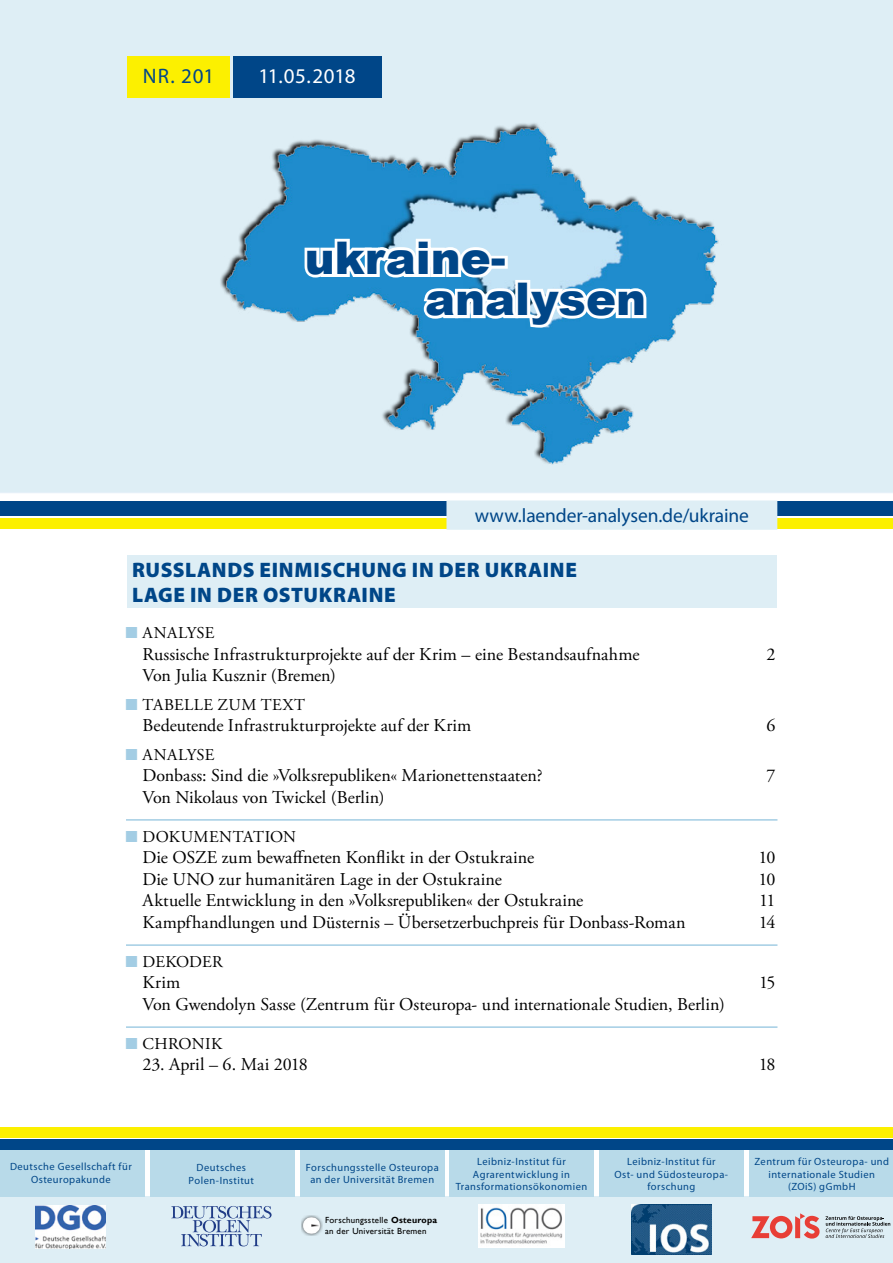
<style>
.page{position:relative;width:893px;height:1263px;background:#fff}
.page>*{position:absolute;margin:0;border:0;box-sizing:border-box;transform-origin:0 0}
.t1{font:900 45px/41.1px "Arial";color:#004688}
.t2{font:900 21px/25.2px "Myriad Pro";letter-spacing:.035em;color:#004688}
.t3{font:21px "Myriad Pro";letter-spacing:-.005em;color:#fff}
.t4{font:21px "Myriad Pro";color:#004688}
.t5{font:19.5px "Myriad Pro";letter-spacing:-.005em;color:#004688}
.t6{font:18px "Adobe Garamond Pro";color:#000}
.t7{font:16.5px "Adobe Garamond Pro";letter-spacing:.02em;color:#000}
.t8{font:16.5px "Adobe Garamond Pro";letter-spacing:-.005em;color:#000}
.t9{font:10.5px/12.6px "Myriad Pro";letter-spacing:.045em;color:#004688;text-align:center}
.t10{font:8.85px/11.6px "Gill Sans";letter-spacing:.03em;color:#000}
.s1{font-family:"Futura TOT Boo";color:#a3cde4}
.s2{font-weight:700}
</style>
<div class="page">
<svg style="left:0;top:1137px;width:893px;height:3px"></svg>
<svg style="left:0;top:0;width:893px;height:493px;background:#c4dfed"></svg>
<div style="left:128px;top:56px;width:102px;height:42px;background:#fcf000"></div>
<svg style="left:302px;top:236px;width:347px;height:95px"></svg>
<div style="left:233px;top:56px;width:148px;height:42px;background:#004688"></div>
<div style="left:128px;top:555px;width:649px;height:53px;background:#deeef5"></div>
<div style="left:0;top:1196px;width:893px;height:67px;background:#deeef5"></div>
<div style="left:0;top:1127px;width:893px;height:10px;background:#fcf000"></div>
<div style="left:0;top:1140px;width:893px;height:10px;background:#004688"></div>
<div style="left:0;top:501px;width:893px;height:15px;background:#004688"></div>
<div style="left:0;top:519px;width:893px;height:10px;background:#fcf000"></div>
<div style="left:447px;top:501px;width:330px;height:28px;background:#deeef5"></div>
<div style="left:446px;top:500px;width:331px;height:30px;border:2px solid #deeef5"></div>
<div style="left:0;top:1150px;width:144px;height:47px;background:#b8dae9"></div>
<div style="left:150px;top:1150px;width:144px;height:47px;background:#b8dae9"></div>
<div style="left:300px;top:1150px;width:144px;height:47px;background:#b8dae9"></div>
<div style="left:450px;top:1150px;width:144px;height:47px;background:#b8dae9"></div>
<div style="left:600px;top:1150px;width:144px;height:47px;background:#b8dae9"></div>
<div style="left:749px;top:1150px;width:144px;height:47px;background:#b8dae9"></div>
<img style="left:35px;top:1205px;width:71px;height:43px">
<svg style="left:171px;top:1206px;width:101px;height:40px"></svg>
<img style="left:302px;top:1215px;width:20px;height:20px">
<img style="left:478px;top:1204px;width:87px;height:43px">
<img style="left:631px;top:1204px;width:81px;height:50px">
<svg style="left:751px;top:1213px;width:68px;height:25px"></svg>
<svg style="left:825px;top:1216px;width:65px;height:22px"></svg>
<hr style="left:126px;top:819px;width:651px;height:2px;background:#a3cde4">
<hr style="left:126px;top:944px;width:651px;height:2px;background:#a3cde4">
<hr style="left:126px;top:1026px;width:651px;height:2px;background:#a3cde4">
<p class="t4" style="left:143px;top:63px;width:73px">NR. 201</p>
<p class="t3" style="left:259px;top:63px;width:99px">11.05.2018</p>
<h1 class="t1" style="left:425px;top:236px;width:222px;text-indent:-120px">ukraine&shy;analysen</h1>
<p class="t5" style="left:475px;top:503px;width:276px">www.laender-analysen.de/ukraine</p>
<p class="t2" style="left:132px;top:556px;width:447px">RUSSLANDS EINMISCHUNG IN DER UKRAINE<br>LAGE IN DER OSTUKRAINE</p>
<p class="t7" style="left:126px;top:623px;width:90px"><span class="s1">■</span> ANALYSE</p>
<p class="t6" style="left:142px;top:643px;width:498px">Russische Infrastrukturprojekte auf der Krim – eine Bestandsaufnahme</p>
<p class="t6" style="left:767px;top:643px;width:10px">2</p>
<p class="t6" style="left:142px;top:665px;width:195px">Von Julia Kusznir (Bremen)</p>
<p class="t7" style="left:126px;top:695px;width:180px"><span class="s1">■</span> TABELLE ZUM TEXT</p>
<p class="t6" style="left:142px;top:715px;width:330px">Bedeutende Infrastrukturprojekte auf der Krim</p>
<p class="t6" style="left:767px;top:715px;width:10px">6</p>
<p class="t7" style="left:126px;top:744px;width:90px"><span class="s1">■</span> ANALYSE</p>
<p class="t6" style="left:142px;top:765px;width:401px">Donbass: Sind die »Volksrepubliken« Marionettenstaaten?</p>
<p class="t6" style="left:767px;top:765px;width:10px">7</p>
<p class="t6" style="left:142px;top:786px;width:243px">Von Nikolaus von Twickel (Berlin)</p>
<p class="t7" style="left:126px;top:826px;width:172px"><span class="s1">■</span> DOKUMENTATION</p>
<p class="t6" style="left:142px;top:847px;width:393px">Die OSZE zum bewaffneten Konflikt in der Ostukraine</p>
<p class="t6" style="left:758px;top:847px;width:19px">10</p>
<p class="t6" style="left:142px;top:868px;width:361px">Die UNO zur humanitären Lage in der Ostukraine</p>
<p class="t6" style="left:758px;top:868px;width:19px">10</p>
<p class="t6" style="left:142px;top:890px;width:442px">Aktuelle Entwicklung in den »Volksrepubliken« der Ostukraine</p>
<p class="t6" style="left:759px;top:890px;width:18px">11</p>
<p class="t6" style="left:142px;top:911px;width:545px">Kampfhandlungen und Düsternis – Übersetzerbuchpreis für Donbass-Roman</p>
<p class="t6" style="left:759px;top:911px;width:18px">14</p>
<p class="t8" style="left:126px;top:952px;width:98px"><span class="s1">■</span> DEKODER</p>
<p class="t6" style="left:142px;top:972px;width:39px">Krim</p>
<p class="t6" style="left:759px;top:972px;width:18px">15</p>
<p class="t6" style="left:142px;top:993px;width:584px">Von Gwendolyn Sasse (Zentrum für Osteuropa- und internationale Studien, Berlin)</p>
<p class="t7" style="left:126px;top:1034px;width:98px"><span class="s1">■</span> CHRONIK</p>
<p class="t6" style="left:142px;top:1054px;width:167px">23. April – 6. Mai 2018</p>
<p class="t6" style="left:759px;top:1054px;width:18px">18</p>
<p class="t9" style="left:10px;top:1160px;width:123px">Deutsche Gesellschaft für<br>Osteuropakunde</p>
<p class="t9" style="left:456px;top:1155px;width:133px">Leibniz-Institut für<br>Agrarentwicklung in<br>Transformationsökonomien</p>
<p class="t9" style="left:614px;top:1155px;width:115px">Leibniz-Institut für<br>Ost- und Südosteuropa&shy;forschung</p>
<p class="t9" style="left:754px;top:1155px;width:136px">Zentrum für Osteuropa- und internationale Studien (ZOiS) gGmbH</p>
<p class="t10" style="left:325px;top:1214px;width:114px">Forschungsstelle <span class="s2">Osteuropa </span>an der Universität Bremen</p>
<p class="t9" style="left:306px;top:1161px;width:134px">Forschungsstelle Osteuropa an der Universität Bremen</p>
<p class="t9" style="left:189px;top:1161px;width:67px">Deutsches<br>Polen-Institut</p>
</div>
